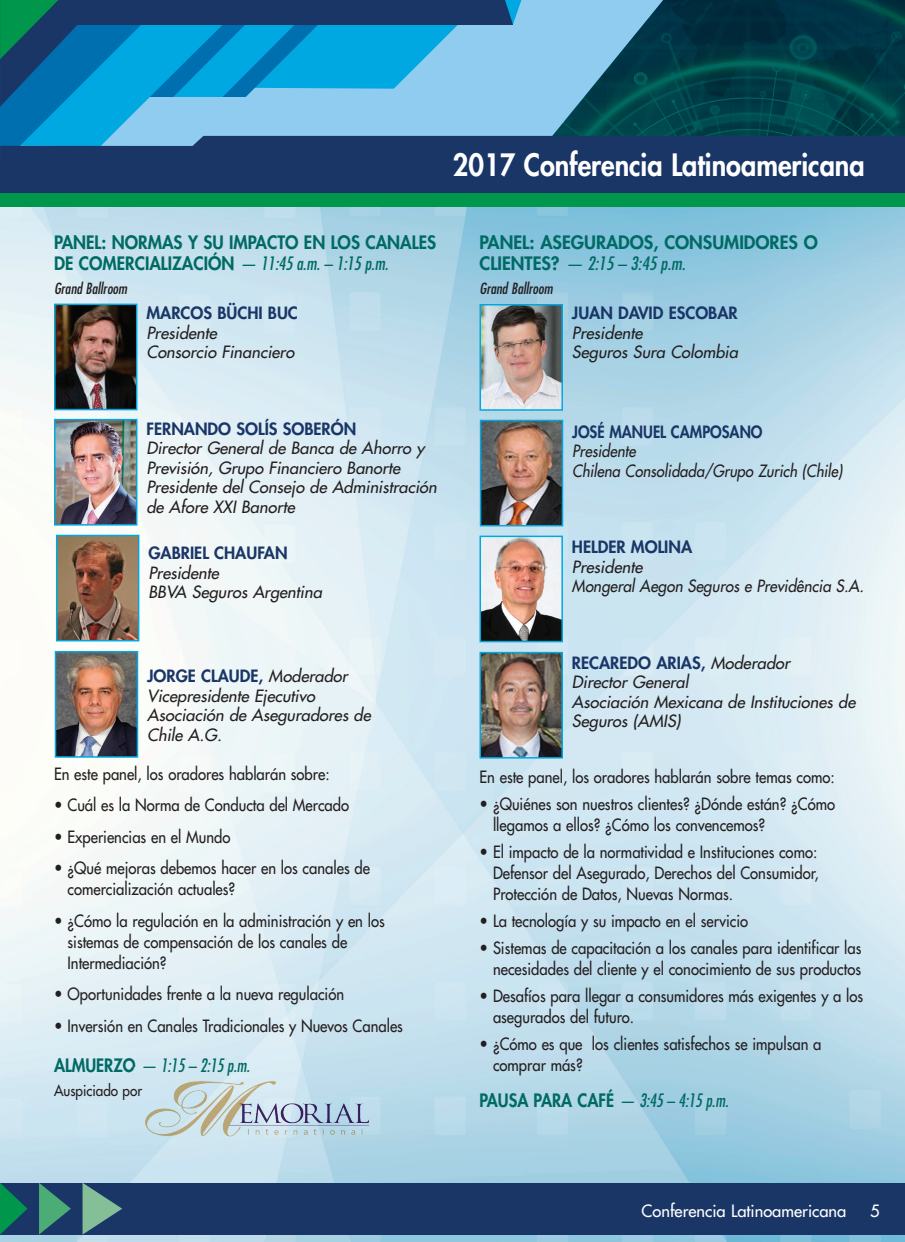
<style>
.page{position:relative;width:905px;height:1242px;background:#fff}
.page>*{position:absolute;margin:0;border:0;box-sizing:border-box;transform-origin:0 0}
.t1{font:800 30px "Futura Std";color:#fff;scale:.9 1}
.t2{font:800 18px/21px "Futura Std";color:#006a64;scale:.95 1}
.t3{font:800 18px/21px "Futura Std";color:#006a64}
.t4{font:italic condensed 18px "Futura Std";color:#006a64;scale:.91 1}
.t5{font:500 16.5px/21px "Futura Std";color:#231f20;scale:.9 1}
.t6{font:italic 500 16.5px/19.5px "Futura Std";color:#231f20}
.t7{font:800 16.5px "Futura Std";color:#193667}
.t8{font:italic 500 16.5px/19.5px "Futura Std";color:#231f20;scale:.9 1}
.t9{font:500 16.5px "Futura Std";color:#fff}
.t10{font:800 16.5px "Futura Std";color:#193667;scale:.9 1}
.t11{font:italic condensed 15px "Futura Std";color:#231f20}
.t12{font:500 15px "Futura Std";color:#231f20;scale:.9 1}
.s1{font-weight:400;font-style:italic;font-stretch:condensed}
.s2{font-weight:800;font-style:normal;color:#193667}
.s3{font-weight:800;font-style:normal;font-stretch:normal}
</style>
<div class="page">
<img style="left:0;top:207px;width:904px;height:1035px">
<div style="left:0;top:1183px;width:904px;height:51px;background:#193667"></div>
<svg style="left:39px;top:1183px;width:32px;height:52px"></svg>
<svg style="left:82px;top:1183px;width:40px;height:52px"></svg>
<img style="left:542px;top:0;width:362px;height:136px">
<div style="left:541px;top:136px;width:363px;height:57px;background:#193667"></div>
<div style="left:0;top:193px;width:904px;height:14px;background:#00964c"></div>
<svg style="left:0;top:1183px;width:27px;height:52px"></svg>
<svg style="left:0;top:0;width:541px;height:194px;background:#2f7caa"></svg>
<img style="left:482px;top:307px;width:78px;height:101px">
<div style="left:479px;top:304px;width:84px;height:107px;border:2px solid #00a8e1"></div>
<img style="left:483px;top:423px;width:77px;height:100px">
<div style="left:480px;top:420px;width:83px;height:106px;border:2px solid #00a8e1"></div>
<img style="left:482px;top:539px;width:78px;height:100px">
<div style="left:479px;top:536px;width:84px;height:106px;border:2px solid #00a8e1"></div>
<img style="left:482px;top:655px;width:78px;height:101px">
<div style="left:479px;top:652px;width:84px;height:107px;border:2px solid #00a8e1"></div>
<img style="left:57px;top:307px;width:77px;height:100px">
<div style="left:54px;top:304px;width:83px;height:106px;border:2px solid #00a8e1"></div>
<img style="left:59px;top:538px;width:77px;height:100px">
<div style="left:56px;top:535px;width:83px;height:106px;border:2px solid #00a8e1"></div>
<img style="left:57px;top:422px;width:77px;height:101px">
<div style="left:54px;top:419px;width:83px;height:107px;border:2px solid #00a8e1"></div>
<img style="left:58px;top:654px;width:77px;height:101px">
<div style="left:55px;top:651px;width:83px;height:107px;border:2px solid #00a8e1"></div>
<img style="left:130px;top:1068px;width:253px;height:82px">
<h1 class="t1" style="left:453px;top:146px;width:459px">2017 Conferencia Latinoamericana</h1>
<p class="t2" style="left:54px;top:232px;width:403px">PANEL: NORMAS Y SU IMPACTO EN LOS CANALES<br>DE COMERCIALIZACIÓN <span class="s1">— 11:45 a.m. – 1:15 p.m.</span></p>
<p class="t11" style="left:54px;top:279px;width:75px">Grand Ballroom</p>
<p class="t7" style="left:146px;top:303px;width:153px">MARCOS BÜCHI BUC</p>
<p class="t6" style="left:146px;top:323px;width:149px">Presidente<br>Consorcio Financiero</p>
<p class="t7" style="left:146px;top:418px;width:211px">FERNANDO SOLÍS SOBERÓN</p>
<p class="t6" style="left:146px;top:439px;width:292px">Director General de Banca de Ahorro y Previsión, Grupo Financiero Banorte Presidente del Consejo de Administración de Afore XXI Banorte</p>
<p class="t7" style="left:148px;top:543px;width:141px">GABRIEL CHAUFAN</p>
<p class="t6" style="left:148px;top:563px;width:175px">Presidente<br>BBVA Seguros Argentina</p>
<p class="t6" style="left:147px;top:667px;width:225px"><span class="s2">JORGE CLAUDE,</span> Moderador<br>Vicepresidente Ejecutivo<br>Asociación de Aseguradores de<br>Chile A.G.</p>
<p class="t5" style="left:54px;top:763px;width:308px">En este panel, los oradores hablarán sobre:</p>
<p class="t5" style="left:54px;top:795px;width:329px">• Cuál es la Norma de Conducta del Mercado</p>
<p class="t5" style="left:54px;top:826px;width:197px">• Experiencias en el Mundo</p>
<p class="t5" style="left:67px;top:858px;width:337px;text-indent:-13px">• ¿Qué mejoras debemos hacer en los canales de comercialización actuales?</p>
<p class="t5" style="left:67px;top:910px;width:354px;text-indent:-13px">• ¿Cómo la regulación en la administración y en los sistemas de compensación de los canales de<br>Intermediación?</p>
<p class="t5" style="left:54px;top:984px;width:324px">• Oportunidades frente a la nueva regulación</p>
<p class="t5" style="left:54px;top:1015px;width:389px">• Inversión en Canales Tradicionales y Nuevos Canales</p>
<p class="t4" style="left:54px;top:1055px;width:217px"><span class="s3">ALMUERZO</span> — 1:15 – 2:15 p.m.</p>
<p class="t12" style="left:54px;top:1081px;width:99px">Auspiciado por</p>
<p class="t3" style="left:479px;top:232px;width:340px">PANEL: ASEGURADOS, CONSUMIDORES O<br>CLIENTES? <span class="s1">— 2:15 – 3:45 p.m.</span></p>
<p class="t11" style="left:479px;top:279px;width:75px">Grand Ballroom</p>
<p class="t7" style="left:572px;top:303px;width:167px">JUAN DAVID ESCOBAR</p>
<p class="t6" style="left:572px;top:323px;width:167px">Presidente<br>Seguros Sura Colombia</p>
<p class="t10" style="left:572px;top:421px;width:213px">JOSÉ MANUEL CAMPOSANO</p>
<p class="t8" style="left:572px;top:442px;width:302px">Presidente<br>Chilena Consolidada/Grupo Zurich (Chile)</p>
<p class="t7" style="left:572px;top:537px;width:122px">HELDER MOLINA</p>
<p class="t6" style="left:572px;top:557px;width:293px">Presidente<br>Mongeral Aegon Seguros e Previdência S.A.</p>
<p class="t6" style="left:572px;top:653px;width:285px"><span class="s2">RECAREDO ARIAS,</span> Moderador<br>Director General<br>Asociación Mexicana de Instituciones de<br>Seguros (AMIS)</p>
<p class="t5" style="left:479px;top:766px;width:396px">En este panel, los oradores hablarán sobre temas como:</p>
<p class="t5" style="left:493px;top:793px;width:381px;text-indent:-13px">• ¿Quiénes son nuestros clientes? ¿Dónde están? ¿Cómo llegamos a ellos? ¿Cómo los convencemos?</p>
<p class="t5" style="left:493px;top:841px;width:363px;text-align:justify;text-indent:-13px">• El impacto de la normatividad e Instituciones como:<br>Defensor del Asegurado, Derechos del Consumidor, Protección de Datos, Nuevas Normas.</p>
<p class="t5" style="left:479px;top:910px;width:300px">• La tecnología y su impacto en el servicio</p>
<p class="t5" style="left:479px;top:937px;width:426px;text-align:right">• Sistemas de capacitación a los canales para identificar las necesidades del cliente y el conocimiento de sus productos</p>
<p class="t5" style="left:493px;top:985px;width:413px;text-indent:-13px">• Desafíos para llegar a consumidores más exigentes y a los asegurados del futuro.</p>
<p class="t5" style="left:493px;top:1033px;width:366px;text-indent:-13px">• ¿Cómo es que los clientes satisfechos se impulsan a comprar más?</p>
<p class="t4" style="left:479px;top:1089px;width:275px"><span class="s3">PAUSA PARA CAFÉ</span> — 3:45 – 4:15 p.m.</p>
<p class="t9" style="left:641px;top:1200px;width:206px">Conferencia Latinoamericana</p>
<p class="t9" style="left:870px;top:1201px;width:11px">5</p>
</div>
